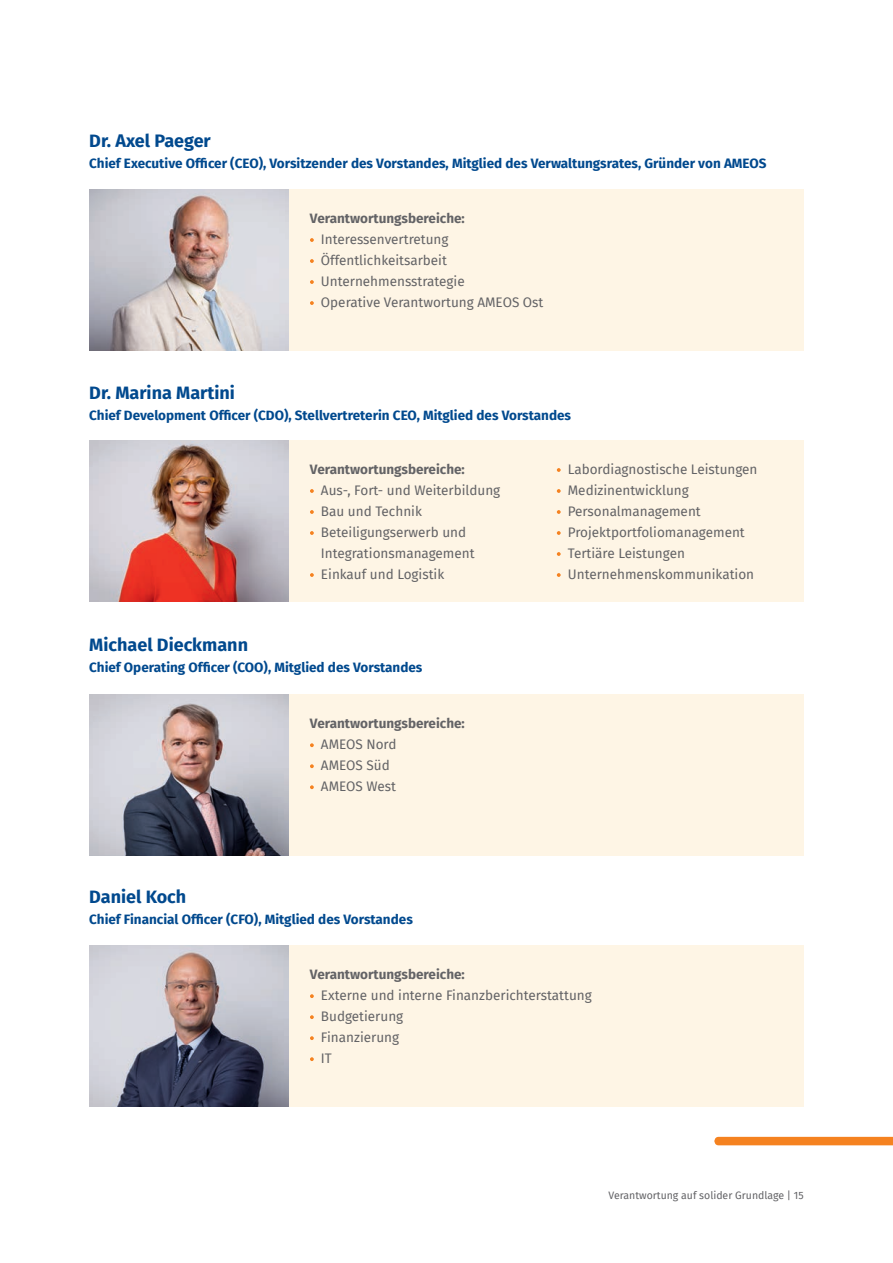
<style>
.page{position:relative;width:893px;height:1263px;background:#fff}
.page>*{position:absolute;margin:0;border:0;box-sizing:border-box;transform-origin:0 0}
.t1{font:700 18px "Fira Sans";color:#01498e}
.Copy{font:13.5px/21px "Fira Sans";color:#636366}
.t2{font:700 13.5px "Fira Sans";color:#01498e}
.t3{font:700 13.5px "Fira Sans";color:#636366}
.Paginierung{font:10.5px "Fira Sans";color:#636366}
</style>
<div class="page">
<svg style="left:714px;top:1137px;width:179px;height:8px"></svg>
<img style="left:89px;top:945px;width:200px;height:161px">
<img style="left:89px;top:440px;width:200px;height:161px">
<img style="left:89px;top:189px;width:200px;height:161px">
<div style="left:289px;top:440px;width:515px;height:161px;background:#fef5e5"></div>
<svg style="left:310px;top:489px;width:4px;height:4px"></svg>
<svg style="left:310px;top:510px;width:4px;height:4px"></svg>
<svg style="left:310px;top:531px;width:4px;height:4px"></svg>
<svg style="left:310px;top:573px;width:4px;height:4px"></svg>
<svg style="left:557px;top:468px;width:4px;height:4px"></svg>
<svg style="left:557px;top:489px;width:4px;height:4px"></svg>
<svg style="left:557px;top:510px;width:4px;height:4px"></svg>
<svg style="left:557px;top:531px;width:4px;height:4px"></svg>
<svg style="left:557px;top:552px;width:4px;height:4px"></svg>
<svg style="left:557px;top:573px;width:4px;height:4px"></svg>
<div style="left:289px;top:189px;width:515px;height:161px;background:#fef5e5"></div>
<svg style="left:310px;top:238px;width:4px;height:4px"></svg>
<svg style="left:310px;top:259px;width:4px;height:4px"></svg>
<svg style="left:310px;top:280px;width:4px;height:4px"></svg>
<svg style="left:310px;top:301px;width:4px;height:4px"></svg>
<div style="left:289px;top:945px;width:515px;height:161px;background:#fef5e5"></div>
<svg style="left:310px;top:994px;width:4px;height:4px"></svg>
<svg style="left:310px;top:1015px;width:4px;height:4px"></svg>
<svg style="left:310px;top:1036px;width:4px;height:4px"></svg>
<svg style="left:310px;top:1057px;width:4px;height:4px"></svg>
<div style="left:289px;top:694px;width:515px;height:161px;background:#fef5e5"></div>
<svg style="left:310px;top:743px;width:4px;height:4px"></svg>
<svg style="left:310px;top:764px;width:4px;height:4px"></svg>
<svg style="left:310px;top:785px;width:4px;height:4px"></svg>
<img style="left:89px;top:694px;width:200px;height:161px">
<h3 class="t1" style="left:89px;top:126px;width:123px">Dr. Axel Paeger</h3>
<h4 class="t2" style="left:89px;top:152px;width:679px">Chief Executive Officer (CEO), Vorsitzender des Vorstandes, Mitglied des Verwaltungsrates, Gründer von AMEOS</h4>
<h4 class="t3" style="left:310px;top:207px;width:156px">Verantwortungsbereiche:</h4>
<p class="Copy" style="left:321px;top:229px;width:129px">Interessenvertretung</p>
<p class="Copy" style="left:321px;top:250px;width:127px">Öffentlichkeitsarbeit</p>
<p class="Copy" style="left:321px;top:271px;width:145px">Unternehmensstrategie</p>
<p class="Copy" style="left:321px;top:292px;width:224px">Operative Verantwortung AMEOS Ost</p>
<h3 class="t1" style="left:89px;top:378px;width:147px">Dr. Marina Martini</h3>
<h4 class="t2" style="left:89px;top:404px;width:483px">Chief Development Officer (CDO), Stellvertreterin CEO, Mitglied des Vorstandes</h4>
<h4 class="t3" style="left:310px;top:458px;width:156px">Verantwortungsbereiche:</h4>
<p class="Copy" style="left:321px;top:480px;width:181px">Aus-, Fort- und Weiterbildung</p>
<p class="Copy" style="left:321px;top:501px;width:102px">Bau und Technik</p>
<p class="Copy" style="left:321px;top:522px;width:155px">Beteiligungserwerb und<br>Integrationsmanagement</p>
<p class="Copy" style="left:321px;top:564px;width:125px">Einkauf und Logistik</p>
<h3 class="t1" style="left:89px;top:630px;width:160px">Michael Dieckmann</h3>
<h4 class="t2" style="left:89px;top:656px;width:335px">Chief Operating Officer (COO), Mitglied des Vorstandes</h4>
<h4 class="t3" style="left:310px;top:712px;width:156px">Verantwortungsbereiche:</h4>
<h4 class="Copy" style="left:321px;top:734px;width:77px">AMEOS Nord</h4>
<h4 class="Copy" style="left:321px;top:755px;width:70px">AMEOS Süd</h4>
<h4 class="Copy" style="left:321px;top:776px;width:77px">AMEOS West</h4>
<h3 class="t1" style="left:89px;top:882px;width:99px">Daniel Koch</h3>
<h4 class="t2" style="left:89px;top:908px;width:325px">Chief Financial Officer (CFO), Mitglied des Vorstandes</h4>
<p class="Copy" style="left:568px;top:459px;width:191px">Labordiagnostische Leistungen</p>
<p class="Copy" style="left:568px;top:480px;width:123px">Medizinentwicklung</p>
<p class="Copy" style="left:568px;top:501px;width:134px">Personalmanagement</p>
<p class="Copy" style="left:568px;top:522px;width:178px">Projektportfoliomanagement</p>
<p class="Copy" style="left:568px;top:543px;width:119px">Tertiäre Leistungen</p>
<p class="Copy" style="left:568px;top:564px;width:188px">Unternehmenskommunikation</p>
<h4 class="t3" style="left:310px;top:963px;width:156px">Verantwortungsbereiche:</h4>
<p class="Copy" style="left:321px;top:985px;width:272px">Externe und interne Finanzberichterstattung</p>
<p class="Copy" style="left:321px;top:1006px;width:84px">Budgetierung</p>
<p class="Copy" style="left:321px;top:1027px;width:80px">Finanzierung</p>
<p class="Copy" style="left:321px;top:1048px;width:12px">IT</p>
<p class="Paginierung" style="left:608px;top:1187px;width:197px">Verantwortung auf solider Grundlage | 15</p>
</div>
